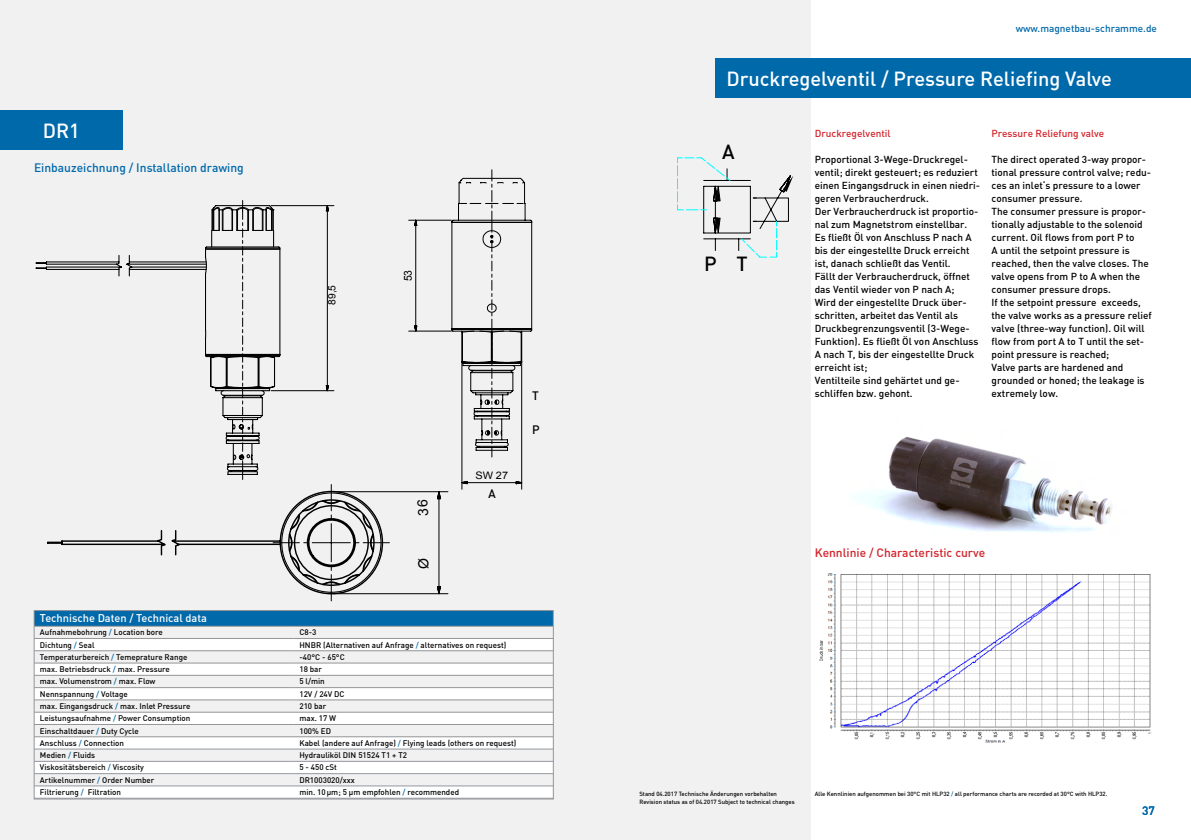
<style>
.page{position:relative;width:1191px;height:840px;background:#fff}
.page>*{position:absolute;margin:0;border:0;box-sizing:border-box;transform-origin:0 0}
.weiße_Headline{font:500 20px "DINCE";color:#fff}
.t1{font:500 20px "DINCE";color:#000}
.t2{font:14px "Arial";color:#000}
.rote_Headline{font:500 12px "DINCE";color:#0069aa}
.rote_Headline-2{font:500 12px "DINCE";color:#d2232a}
.rote_Headline-3{font:500 12px "DINCE";color:#000}
.Headline_Tabelle{font:500 11px "DINCE";color:#fff}
.t3{font:10.9px "Arial";color:#000;scale:.94 1}
.t4{font:10.3px "Arial";color:#000;scale:1.06 1}
.t5{font:10.2px "Arial";color:#000}
.Fließtext{font:500 10px/13px "DINCE";color:#000}
.rote_Headline-4{font:500 10px/13px "DINCE";color:#000}
.rote_Headline-5{font:500 10px "DINCE";color:#d2232a}
.t6{font:500 10px "DINCE";color:#0069aa}
.Fließtext_Tabelle{font:500 8px "DINCE";color:#000}
.rote_Headline-6{font:500 6px/8px "DINCE";color:#000}
.s1{color:#0069aa}
</style>
<div class="page">
<div style="left:0;top:0;width:811px;height:839px;background:#f1f1f2"></div>
<div style="left:34px;top:610px;width:519px;height:16px;background:#0069aa"></div>
<svg style="left:36px;top:626px;width:515px;height:1px"></svg>
<svg style="left:36px;top:639px;width:515px;height:157px"></svg>
<hr style="left:34px;top:625px;width:260px;height:1px;background:#939598">
<hr style="left:294px;top:625px;width:259px;height:1px;background:#939598">
<hr style="left:34px;top:638px;width:260px;height:1px;background:#939598">
<hr style="left:294px;top:638px;width:259px;height:1px;background:#939598">
<hr style="left:34px;top:650px;width:260px;height:1px;background:#939598">
<hr style="left:294px;top:650px;width:259px;height:1px;background:#939598">
<hr style="left:34px;top:662px;width:260px;height:1px;background:#939598">
<hr style="left:294px;top:662px;width:259px;height:1px;background:#939598">
<hr style="left:34px;top:674px;width:260px;height:1px;background:#939598">
<hr style="left:294px;top:674px;width:259px;height:1px;background:#939598">
<hr style="left:34px;top:687px;width:260px;height:1px;background:#939598">
<hr style="left:294px;top:687px;width:259px;height:1px;background:#939598">
<hr style="left:34px;top:748px;width:260px;height:1px;background:#94989e">
<hr style="left:294px;top:748px;width:259px;height:1px;background:#94989e">
<hr style="left:34px;top:760px;width:260px;height:1px;background:#94989e">
<hr style="left:294px;top:760px;width:259px;height:1px;background:#94989e">
<hr style="left:34px;top:773px;width:260px;height:1px;background:#94989e">
<hr style="left:294px;top:773px;width:259px;height:1px;background:#94989e">
<hr style="left:34px;top:785px;width:260px;height:1px;background:#94989e">
<hr style="left:294px;top:785px;width:259px;height:1px;background:#94989e">
<hr style="left:34px;top:699px;width:260px;height:1px;background:#939598">
<hr style="left:294px;top:699px;width:259px;height:1px;background:#939598">
<hr style="left:34px;top:711px;width:260px;height:1px;background:#939598">
<hr style="left:294px;top:711px;width:259px;height:1px;background:#939598">
<hr style="left:34px;top:724px;width:260px;height:1px;background:#939598">
<hr style="left:294px;top:724px;width:259px;height:1px;background:#939598">
<hr style="left:34px;top:736px;width:260px;height:1px;background:#939598">
<hr style="left:294px;top:736px;width:259px;height:1px;background:#939598">
<div style="left:34px;top:610px;width:519px;height:188px;border:1px solid #939598"></div>
<img style="left:854px;top:436px;width:258px;height:97px">
<svg style="left:677px;top:157px;width:116px;height:101px"></svg>
<img style="left:819px;top:573px;width:333px;height:170px">
<div style="left:715px;top:59px;width:476px;height:39px;background:#0069aa"></div>
<div style="left:0;top:111px;width:122px;height:39px;background:#0069aa"></div>
<svg style="left:35px;top:169px;width:497px;height:432px"></svg>
<p class="weiße_Headline" style="left:43px;top:117px;width:39px">DR1</p>
<p class="rote_Headline" style="left:34px;top:160px;width:211px">Einbauzeichnung / Installation drawing</p>
<p class="t5" style="left:325px;top:304px;width:21px;rotate:-90deg">89 5,</p>
<p class="t3" style="left:401px;top:281px;width:14px;rotate:-90deg">53</p>
<h2 class="t2" style="left:414px;top:516px;width:18px;rotate:-90deg">36</h2>
<h2 class="t2" style="left:414px;top:569px;width:12px;rotate:-90deg">Ø</h2>
<p class="t4" style="left:475px;top:468px;width:32px">SW 27</p>
<p class="rote_Headline-3" style="left:532px;top:388px;width:8px">T</p>
<p class="rote_Headline-3" style="left:532px;top:421px;width:9px">P</p>
<p class="Headline_Tabelle" style="left:40px;top:610px;width:168px">Technische Daten / Technical data</p>
<p class="Fließtext_Tabelle" style="left:40px;top:627px;width:124px">Aufnahmebohrung <span class="s1">/</span> Location bore</p>
<p class="Fließtext_Tabelle" style="left:299px;top:627px;width:18px">C8-3</p>
<p class="Fließtext_Tabelle" style="left:40px;top:639px;width:56px">Dichtung <span class="s1">/</span> Seal</p>
<p class="Fließtext_Tabelle" style="left:299px;top:639px;width:208px">HNBR (Alternativen auf Anfrage <span class="s1">/</span> alternatives on request)</p>
<p class="Fließtext_Tabelle" style="left:40px;top:651px;width:149px">Temperaturbereich <span class="s1">/</span> Temeprature Range</p>
<p class="Fließtext_Tabelle" style="left:299px;top:651px;width:47px">-40°C - 65°C</p>
<p class="Fließtext_Tabelle" style="left:40px;top:663px;width:131px">max. Betriebsdruck <span class="s1">/</span> max. Pressure</p>
<p class="Fließtext_Tabelle" style="left:299px;top:663px;width:24px">18 bar</p>
<p class="Fließtext_Tabelle" style="left:40px;top:676px;width:117px">max. Volumenstrom <span class="s1">/</span> max. Flow</p>
<p class="Fließtext_Tabelle" style="left:299px;top:676px;width:27px">5 l/min</p>
<p class="Fließtext_Tabelle" style="left:40px;top:688px;width:89px">Nennspannung <span class="s1">/</span> Voltage</p>
<p class="Fließtext_Tabelle" style="left:299px;top:688px;width:47px">12V / 24V DC</p>
<p class="Fließtext_Tabelle" style="left:40px;top:700px;width:152px">max. Eingangsdruck <span class="s1">/</span> max. Inlet Pressure</p>
<p class="Fließtext_Tabelle" style="left:299px;top:700px;width:28px">210 bar</p>
<p class="Fließtext_Tabelle" style="left:40px;top:712px;width:152px">Leistungsaufnahme <span class="s1">/</span> Power Consumption</p>
<p class="Fließtext_Tabelle" style="left:299px;top:712px;width:38px">max. 17 W</p>
<p class="Fließtext_Tabelle" style="left:40px;top:725px;width:100px">Einschaltdauer <span class="s1">/</span> Duty Cycle</p>
<p class="Fließtext_Tabelle" style="left:299px;top:725px;width:33px">100% ED</p>
<p class="Fließtext_Tabelle" style="left:40px;top:737px;width:86px">Anschluss <span class="s1">/</span> Connection</p>
<p class="Fließtext_Tabelle" style="left:299px;top:737px;width:218px">Kabel (andere auf Anfrage) <span class="s1">/</span> Flying leads (others on request)</p>
<p class="Fließtext_Tabelle" style="left:40px;top:749px;width:57px">Medien <span class="s1">/</span> Fluids</p>
<p class="Fließtext_Tabelle" style="left:299px;top:749px;width:109px">Hydrauliköl DIN 51524 T1 + T2</p>
<p class="Fließtext_Tabelle" style="left:40px;top:762px;width:105px">Viskositätsbereich <span class="s1">/</span> Viscosity</p>
<p class="Fließtext_Tabelle" style="left:299px;top:762px;width:39px">5 - 450 cSt</p>
<p class="Fließtext_Tabelle" style="left:40px;top:774px;width:116px">Artikelnummer <span class="s1">/</span> Order Number</p>
<p class="Fließtext_Tabelle" style="left:299px;top:774px;width:57px">DR1003020/xxx</p>
<p class="Fließtext_Tabelle" style="left:40px;top:786px;width:83px">Filtrierung <span class="s1">/</span> Filtration</p>
<p class="Fließtext_Tabelle" style="left:299px;top:786px;width:161px">min. 10µm; 5 µm empfohlen <span class="s1">/</span> recommended</p>
<p class="t6" style="left:1015px;top:22px;width:143px">www.magnetbau-schramme.de</p>
<p class="weiße_Headline" style="left:726px;top:65px;width:387px">Druckregelventil / Pressure Reliefing Valve</p>
<p class="t1" style="left:722px;top:139px;width:14px">A</p>
<p class="t1" style="left:704px;top:251px;width:14px">P</p>
<p class="t1" style="left:736px;top:251px;width:13px">T</p>
<p class="rote_Headline-5" style="left:814px;top:127px;width:77px">Druckregelventil</p>
<p class="Fließtext" style="left:814px;top:152px;width:167px">Proportional 3-Wege-Druckregel&shy;ventil; direkt gesteuert; es reduziert einen Eingangsdruck in einen niedri&shy;geren Verbraucherdruck.</p>
<p class="Fließtext" style="left:814px;top:204px;width:165px">Der Verbraucherdruck ist proportio&shy;nal zum Magnetstrom einstellbar.</p>
<p class="Fließtext" style="left:814px;top:230px;width:158px">Es fließt Öl von Anschluss P nach A bis der eingestellte Druck erreicht ist, danach schließt das Ventil.</p>
<p class="Fließtext" style="left:814px;top:269px;width:156px">Fällt der Verbraucherdruck, öffnet das Ventil wieder von P nach A;</p>
<p class="Fließtext" style="left:814px;top:295px;width:165px">Wird der eingestellte Druck über&shy;schritten, arbeitet das Ventil als<br>Druckbegrenzungsventil (3-Wege-<br>Funktion). Es fließt Öl von Anschluss<br>A nach T, bis der eingestellte Druck erreicht ist;</p>
<p class="Fließtext" style="left:814px;top:373px;width:146px">Ventilteile sind gehärtet und ge&shy;schliffen bzw. gehont.</p>
<p class="rote_Headline-5" style="left:991px;top:127px;width:114px">Pressure Reliefung valve</p>
<p class="rote_Headline-4" style="left:991px;top:152px;width:161px">The direct operated 3-way propor&shy;tional pressure control valve; redu&shy;ces an inlet‘s pressure to a lower consumer pressure.</p>
<p class="Fließtext" style="left:991px;top:204px;width:159px">The consumer pressure is propor&shy;tionally adjustable to the solenoid current. Oil flows from port P to<br>A until the setpoint pressure is reached, then the valve closes. The valve opens from P to A when the consumer pressure drops.</p>
<p class="Fließtext" style="left:991px;top:295px;width:162px">If the setpoint pressure exceeds, the valve works as a pressure relief valve (three-way function). Oil will flow from port A to T until the set&shy;point pressure is reached;</p>
<p class="Fließtext" style="left:991px;top:360px;width:155px">Valve parts are hardened and grounded or honed; the leakage is extremely low.</p>
<p class="rote_Headline-2" style="left:814px;top:544px;width:172px">Kennlinie / Characteristic curve</p>
<p class="rote_Headline-6" style="left:639px;top:788px;width:157px">Stand 04.2017 Technische Änderungen vorbehalten<br>Revision status as of 04.2017 Subject to technical changes</p>
<p class="rote_Headline-6" style="left:814px;top:788px;width:294px">Alle Kennlinien aufgenommen bei 30°C mit HLP32 <span class="s1">/</span> all performance charts are recorded at 30°C with HLP32.</p>
<p class="rote_Headline" style="left:1142px;top:802px;width:14px">37</p>
</div>
